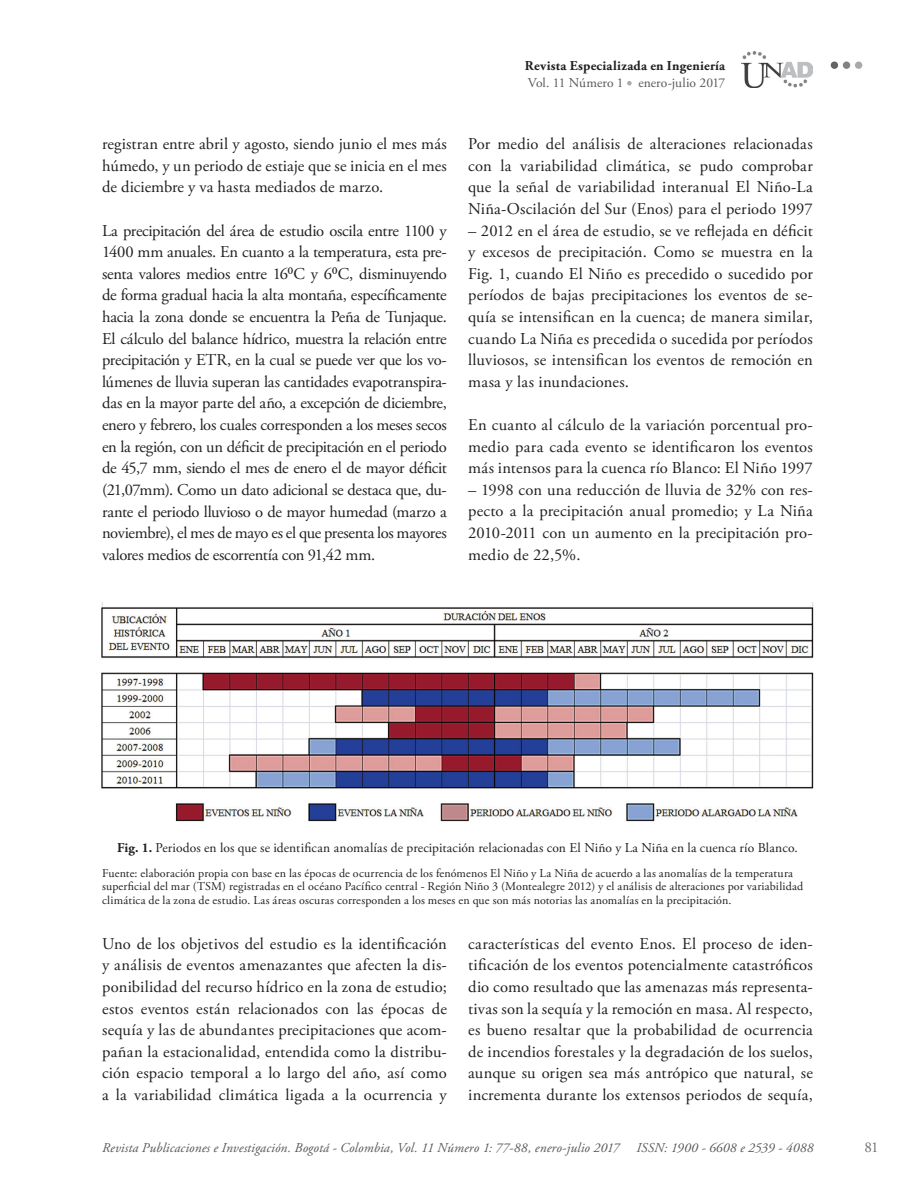
<style>
.page{position:relative;width:915px;height:1191px;background:#fff}
.page>*{position:absolute;margin:0;border:0;box-sizing:border-box;transform-origin:0 0}
.t1{font:16.5px/21.6px "Adobe Garamond Pro";letter-spacing:-.005em;color:#231f20;text-align:justify}
.t2{font:15px "Adobe Garamond Pro";color:#6c6d70}
.t3{font:italic 13.5px "Adobe Garamond Pro";letter-spacing:.01em;color:#57585a}
.t4{font:13.5px "Adobe Garamond Pro";color:#231f20}
.t5{font:700 13.5px "Adobe Garamond Pro";letter-spacing:.02em;color:#231f20}
.t6{font:13.5px "Adobe Garamond Pro";letter-spacing:-.03em;color:#57585a}
.t7{font:12px/13.5px "Adobe Garamond Pro";letter-spacing:.005em;color:#231f20}
.s1{font-weight:700}
</style>
<div class="page">
<img style="left:741px;top:52px;width:71px;height:35px">
<svg style="left:627px;top:81px;width:4px;height:4px"></svg>
<div style="left:830px;top:61px;width:7px;height:8px;background:#636366;border-radius:50%"></div>
<svg style="left:842px;top:61px;width:7px;height:8px"></svg>
<div style="left:854px;top:61px;width:8px;height:8px;background:#a8a9ad;border-radius:50%"></div>
<img style="left:101px;top:603px;width:713px;height:219px">
<p class="t1" style="left:102px;top:134px;width:346px">registran entre abril y agosto, siendo junio el mes más húmedo, y un periodo de estiaje que se inicia en el mes de diciembre y va hasta mediados de marzo.</p>
<p class="t1" style="left:102px;top:220px;width:346px">La precipitación del área de estudio oscila entre 1100 y 1400 mm anuales. En cuanto a la temperatura, esta pre&shy;senta valores medios entre 16⁰C y 6⁰C, disminuyendo de forma gradual hacia la alta montaña, específicamente hacia la zona donde se encuentra la Peña de Tunjaque.<br>El cálculo del balance hídrico, muestra la relación entre precipitación y ETR, en la cual se puede ver que los vo&shy;lúmenes de lluvia superan las cantidades evapotranspira&shy;das en la mayor parte del año, a excepción de diciembre, enero y febrero, los cuales corresponden a los meses secos en la región, con un déficit de precipitación en el periodo de 45,7 mm, siendo el mes de enero el de mayor déficit (21,07mm). Como un dato adicional se destaca que, du&shy;rante el periodo lluvioso o de mayor humedad (marzo a noviembre), el mes de mayo es el que presenta los mayores valores medios de escorrentía con 91,42 mm.</p>
<p class="t5" style="left:524px;top:58px;width:202px">Revista Especializada en Ingeniería</p>
<p class="t6" style="left:527px;top:75px;width:199px">Vol. 11 Número 1 enero-julio 2017</p>
<p class="t1" style="left:468px;top:134px;width:346px">Por medio del análisis de alteraciones relacionadas con la variabilidad climática, se pudo comprobar que la señal de variabilidad interanual El Niño-La Niña-Oscilación del Sur (Enos) para el periodo 1997</p>
<p class="t1" style="left:468px;top:220px;width:346px">– 2012 en el área de estudio, se ve reflejada en déficit y excesos de precipitación. Como se muestra en la Fig. 1, cuando El Niño es precedido o sucedido por períodos de bajas precipitaciones los eventos de se&shy;quía se intensifican en la cuenca; de manera similar, cuando La Niña es precedida o sucedida por períodos lluviosos, se intensifican los eventos de remoción en masa y las inundaciones.</p>
<p class="t1" style="left:468px;top:414px;width:346px">En cuanto al cálculo de la variación porcentual pro&shy;medio para cada evento se identificaron los eventos más intensos para la cuenca río Blanco: El Niño 1997</p>
<p class="t1" style="left:468px;top:479px;width:346px">– 1998 con una reducción de lluvia de 32% con res&shy;pecto a la precipitación anual promedio; y La Niña 2010-2011 con un aumento en la precipitación pro&shy;medio de 22,5%.</p>
<p class="t4" style="left:117px;top:840px;width:682px"><span class="s1">Fig. 1.</span> Periodos en los que se identifican anomalías de precipitación relacionadas con El Niño y La Niña en la cuenca río Blanco.</p>
<p class="t7" style="left:102px;top:866px;width:702px">Fuente: elaboración propia con base en las épocas de ocurrencia de los fenómenos El Niño y La Niña de acuerdo a las anomalías de la temperatura superficial del mar (TSM) registradas en el océano Pacífico central - Región Niño 3 (Montealegre 2012) y el análisis de alteraciones por variabilidad climática de la zona de estudio. Las áreas oscuras corresponden a los meses en que son más notorias las anomalías en la precipitación.</p>
<p class="t1" style="left:102px;top:933px;width:346px">Uno de los objetivos del estudio es la identificación y análisis de eventos amenazantes que afecten la dis&shy;ponibilidad del recurso hídrico en la zona de estudio; estos eventos están relacionados con las épocas de sequía y las de abundantes precipitaciones que acom&shy;pañan la estacionalidad, entendida como la distribu&shy;ción espacio temporal a lo largo del año, así como a la variabilidad climática ligada a la ocurrencia y</p>
<p class="t1" style="left:468px;top:933px;width:346px">características del evento Enos. El proceso de iden&shy;tificación de los eventos potencialmente catastróficos dio como resultado que las amenazas más representa&shy;tivas son la sequía y la remoción en masa. Al respecto, es bueno resaltar que la probabilidad de ocurrencia de incendios forestales y la degradación de los suelos, aunque su origen sea más antrópico que natural, se incrementa durante los extensos periodos de sequía,</p>
<p class="t3" style="left:102px;top:1139px;width:519px">Revista Publicaciones e Investigación. Bogotá - Colombia, Vol. 11 Número 1: 77-88, enero-julio 2017</p>
<p class="t3" style="left:636px;top:1139px;width:178px">ISSN: 1900 - 6608 e 2539 - 4088</p>
<p class="t2" style="left:864px;top:1137px;width:16px">81</p>
</div>
